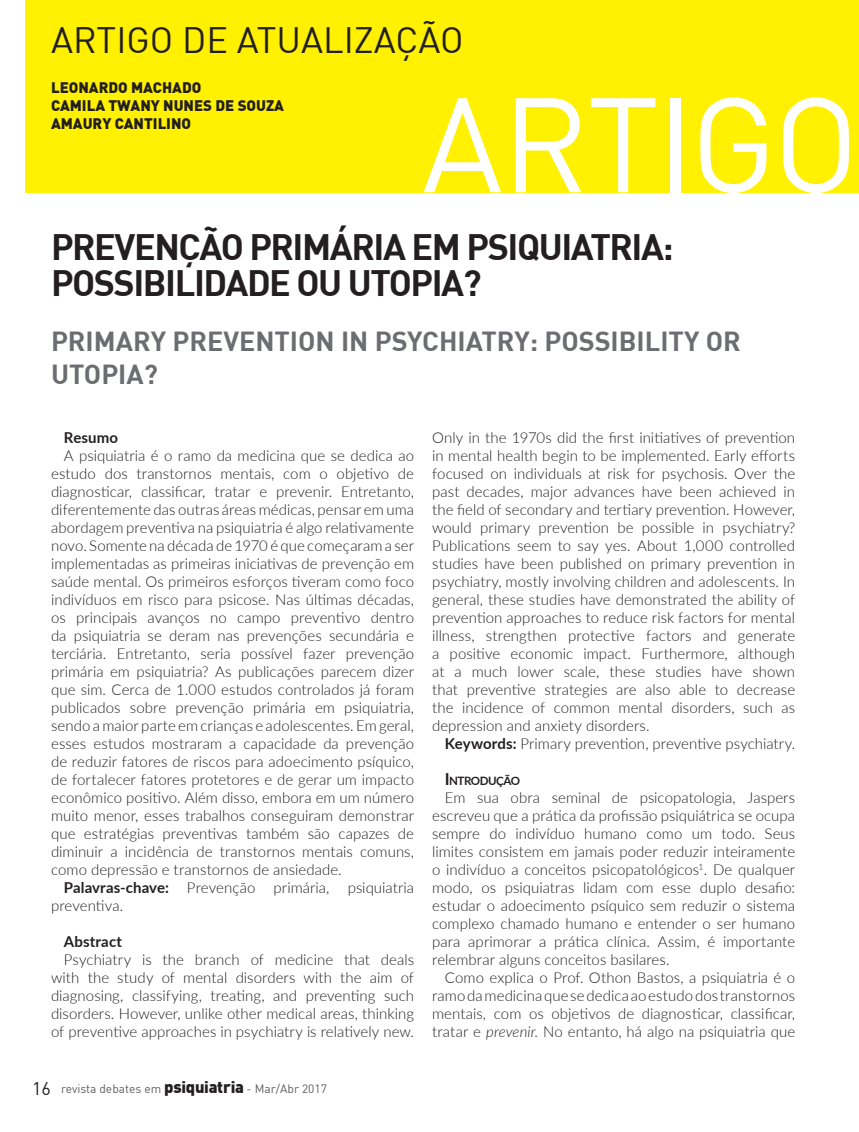
<style>
.page{position:relative;width:859px;height:1132px;background:#fff}
.page>*{position:absolute;margin:0;border:0;box-sizing:border-box;transform-origin:0 0}
.t1{font:132px "DIN";letter-spacing:-.015em;color:#fff}
.t2{font:700 36px/36px "DIN";letter-spacing:-.04em;color:#231f20}
.t3{font:36px "DIN";color:#231f20}
.t4{font:700 27px/33px "DIN";color:#6c6d70}
.t5{font:300 15px/18px "Lato";letter-spacing:.005em;color:#231f20;text-align:justify}
.t6{font:900 15px/18px "DIN";color:#231f20}
.t7{font:700 15px "Lato";letter-spacing:.01em;color:#231f20}
.t8{font:12px "DIN";color:#616164}
.t9{font:700 11.55px "Lato";letter-spacing:-.045em;color:#231f20}
.s1{font-weight:700}
.s2{font-size:18px;color:#231f20}
.s3{font-weight:900;font-size:16.5px;color:#231f20}
.s4{font-size:16.5px}
.s5{font-style:italic}
</style>
<div class="page">
<div style="left:26px;top:0;width:833px;height:192px;background:#fff101"></div>
<h2 class="t3" style="left:51px;top:24px;width:414px">ARTIGO DE ATUALIZAÇÃO</h2>
<p class="t6" style="left:51px;top:79px;width:235px">LEONARDO MACHADO<br>CAMILA TWANY NUNES DE SOUZA<br>AMAURY CANTILINO</p>
<h1 class="t1" style="left:422px;top:86px;width:438px">ARTIGO</h1>
<h2 class="t2" style="left:51px;top:231px;width:624px">PREVENÇÃO PRIMÁRIA EM PSIQUIATRIA:<br>POSSIBILIDADE OU UTOPIA?</h2>
<h3 class="t4" style="left:51px;top:325px;width:691px">PRIMARY PREVENTION IN PSYCHIATRY: POSSIBILITY OR<br>UTOPIA?</h3>
<p class="t7" style="left:64px;top:426px;width:56px">Resumo</p>
<p class="t5" style="left:51px;top:445px;width:365px;text-indent:13px">A psiquiatria é o ramo da medicina que se dedica ao estudo dos transtornos mentais, com o objetivo de diagnosticar, classificar, tratar e prevenir. Entretanto, diferentemente das outras áreas médicas, pensar em uma abordagem preventiva na psiquiatria é algo relativamente novo. Somente na década de 1970 é que começaram a ser implementadas as primeiras iniciativas de prevenção em saúde mental. Os primeiros esforços tiveram como foco indivíduos em risco para psicose. Nas últimas décadas, os principais avanços no campo preventivo dentro da psiquiatria se deram nas prevenções secundária e terciária. Entretanto, seria possível fazer prevenção primária em psiquiatria? As publicações parecem dizer que sim. Cerca de 1.000 estudos controlados já foram publicados sobre prevenção primária em psiquiatria, sendo a maior parte em crianças e adolescentes. Em geral, esses estudos mostraram a capacidade da prevenção de reduzir fatores de riscos para adoecimento psíquico, de fortalecer fatores protetores e de gerar um impacto econômico positivo. Além disso, embora em um número muito menor, esses trabalhos conseguiram demonstrar que estratégias preventivas também são capazes de diminuir a incidência de transtornos mentais comuns, como depressão e transtornos de ansiedade.</p>
<p class="t5" style="left:51px;top:877px;width:365px;text-indent:13px"><span class="s1">Palavras-chave:</span> Prevenção primária, psiquiatria preventiva.</p>
<p class="t7" style="left:64px;top:930px;width:60px">Abstract</p>
<p class="t5" style="left:51px;top:949px;width:365px;text-indent:13px">Psychiatry is the branch of medicine that deals with the study of mental disorders with the aim of diagnosing, classifying, treating, and preventing such disorders. However, unlike other medical areas, thinking of preventive approaches in psychiatry is relatively new.</p>
<p class="t8" style="left:32px;top:1082px;width:296px"><span class="s2">16</span> revista debates em <span class="s3">psiquiatria</span> - Mar/Abr 2017</p>
<p class="t5" style="left:432px;top:427px;width:365px">Only in the 1970s did the first initiatives of prevention in mental health begin to be implemented. Early efforts focused on individuals at risk for psychosis. Over the past decades, major advances have been achieved in the field of secondary and tertiary prevention. However, would primary prevention be possible in psychiatry?<br>Publications seem to say yes. About 1,000 controlled studies have been published on primary prevention in psychiatry, mostly involving children and adolescents. In general, these studies have demonstrated the ability of prevention approaches to reduce risk factors for mental illness, strengthen protective factors and generate a positive economic impact. Furthermore, although at a much lower scale, these studies have shown that preventive strategies are also able to decrease the incidence of common mental disorders, such as depression and anxiety disorders.</p>
<p class="t5" style="left:445px;top:733px;width:352px"><span class="s1">Keywords:</span> Primary prevention, preventive psychiatry.</p>
<p class="t9" style="left:445px;top:772px;width:77px"><span class="s4">I</span>NTRODUÇÃO</p>
<p class="t5" style="left:432px;top:787px;width:365px;text-indent:13px">Em sua obra seminal de psicopatologia, Jaspers escreveu que a prática da profissão psiquiátrica se ocupa sempre do indivíduo humano como um todo. Seus limites consistem em jamais poder reduzir inteiramente o indivíduo a conceitos psicopatológicos<sup>1</sup>. De qualquer modo, os psiquiatras lidam com esse duplo desafio: estudar o adoecimento psíquico sem reduzir o sistema complexo chamado humano e entender o ser humano para aprimorar a prática clínica. Assim, é importante relembrar alguns conceitos basilares.</p>
<p class="t5" style="left:432px;top:967px;width:365px;text-indent:13px">Como explica o Prof. Othon Bastos, a psiquiatria é o ramo da medicina que se dedica ao estudo dos transtornos mentais, com os objetivos de diagnosticar, classificar, tratar e <span class="s5">prevenir</span>. No entanto, há algo na psiquiatria que</p>
</div>
